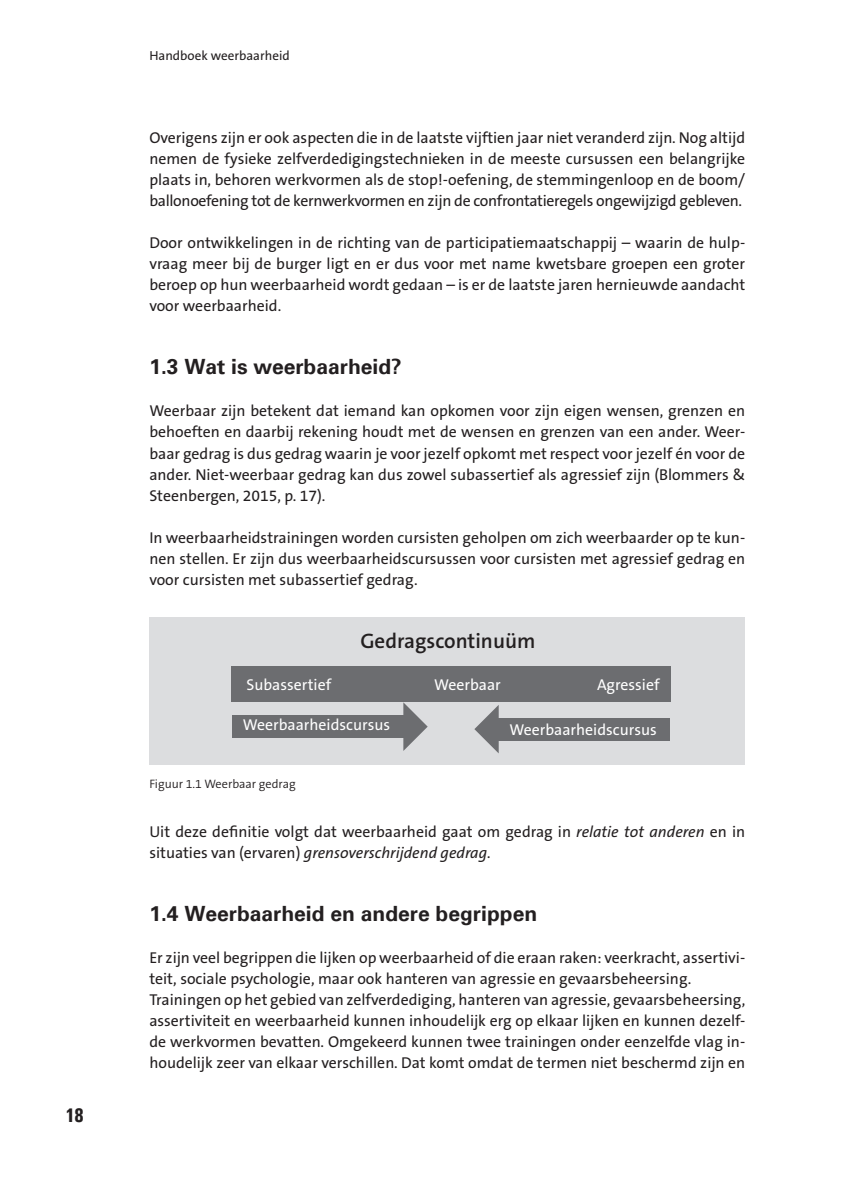
<style>
.page{position:relative;width:841px;height:1188px;background:#fff}
.page>*{position:absolute;margin:0;border:0;box-sizing:border-box;transform-origin:0 0}
._1_1_kopje{font:700 21px "Univers";color:#231f20}
.BrooD{font:600 21px "The Sans B W6";color:#231f20}
.t1{font:700 condensed 19.25px "Univers";color:#231f20}
.BrooD-2{font:15.75px/21px "The Sans B W5 Plain";color:#231f20;text-align:justify}
.BrooD-3{font:15.75px "The Sans B W5 Plain";color:#fff}
.t2{font:13.12px "The Sans B W5 Plain";color:#231f20}
.Tabel_1_1{font:300 12.25px "The Sans B W4";color:#231f20}
.s1{font-style:italic}
</style>
<div class="page">
<div style="left:149px;top:616px;width:595px;height:148px;background:#dcdddf"></div>
<svg style="left:403px;top:702px;width:24px;height:48px"></svg>
<div style="left:232px;top:714px;width:172px;height:23px;background:#6c6d70"></div>
<svg style="left:474px;top:705px;width:24px;height:48px"></svg>
<div style="left:497px;top:718px;width:172px;height:22px;background:#6c6d70"></div>
<div style="left:231px;top:666px;width:439px;height:36px;background:#6c6d70"></div>
<p class="t1" style="left:66px;top:1102px;width:19px">18</p>
<p class="t2" style="left:149px;top:48px;width:142px">Handboek weerbaarheid</p>
<p class="BrooD-2" style="left:149px;top:127px;width:597px">Overigens zijn er ook aspecten die in de laatste vijftien jaar niet veranderd zijn. Nog altijd nemen de fysieke zelfverdedigingstechnieken in de meeste cursussen een belangrijke plaats in, behoren werkvormen als de stop!-oefening, de stemmingenloop en de boom/ ballonoefening tot de kernwerkvormen en zijn de confrontatieregels ongewijzigd gebleven.</p>
<p class="BrooD-2" style="left:149px;top:232px;width:597px">Door ontwikkelingen in de richting van de participatiemaatschappij – waarin de hulp&shy;vraag meer bij de burger ligt en er dus voor met name kwetsbare groepen een groter beroep op hun weerbaarheid wordt gedaan – is er de laatste jaren hernieuwde aandacht voor weerbaarheid.</p>
<p class="_1_1_kopje" style="left:149px;top:354px;width:254px">1.3 Wat is weerbaarheid?</p>
<p class="BrooD-2" style="left:149px;top:400px;width:597px">Weerbaar zijn betekent dat iemand kan opkomen voor zijn eigen wensen, grenzen en behoeften en daarbij rekening houdt met de wensen en grenzen van een ander. Weer&shy;baar gedrag is dus gedrag waarin je voor jezelf opkomt met respect voor jezelf én voor de ander. Niet-weerbaar gedrag kan dus zowel subassertief als agressief zijn (Blommers &amp; Steenbergen, 2015, p. 17).</p>
<p class="BrooD-2" style="left:149px;top:526px;width:597px">In weerbaarheidstrainingen worden cursisten geholpen om zich weerbaarder op te kun&shy;nen stellen. Er zijn dus weerbaarheidscursussen voor cursisten met agressief gedrag en voor cursisten met subassertief gedrag.</p>
<p class="BrooD" style="left:360px;top:627px;width:176px">Gedragscontinuüm</p>
<p class="BrooD-3" style="left:246px;top:674px;width:86px">Subassertief</p>
<p class="BrooD-3" style="left:434px;top:674px;width:68px">Weerbaar</p>
<p class="BrooD-3" style="left:596px;top:674px;width:64px">Agressief</p>
<p class="BrooD-3" style="left:242px;top:714px;width:149px">Weerbaarheidscursus</p>
<p class="BrooD-3" style="left:509px;top:719px;width:149px">Weerbaarheidscursus</p>
<p class="Tabel_1_1" style="left:149px;top:776px;width:148px">Figuur 1.1 Weerbaar gedrag</p>
<p class="BrooD-2" style="left:149px;top:820px;width:597px">Uit deze definitie volgt dat weerbaarheid gaat om gedrag in <span class="s1">relatie tot anderen</span> en in situaties van (ervaren) <span class="s1">grensoverschrijdend gedrag.</span></p>
<p class="_1_1_kopje" style="left:149px;top:900px;width:389px">1.4 Weerbaarheid en andere begrippen</p>
<p class="BrooD-2" style="left:149px;top:946px;width:597px">Er zijn veel begrippen die lijken op weerbaarheid of die eraan raken: veerkracht, assertivi&shy;teit, sociale psychologie, maar ook hanteren van agressie en gevaarsbeheersing.</p>
<p class="BrooD-2" style="left:149px;top:988px;width:597px">Trainingen op het gebied van zelfverdediging, hanteren van agressie, gevaarsbeheersing, assertiviteit en weerbaarheid kunnen inhoudelijk erg op elkaar lijken en kunnen dezelf&shy;de werkvormen bevatten. Omgekeerd kunnen twee trainingen onder eenzelfde vlag in&shy;houdelijk zeer van elkaar verschillen. Dat komt omdat de termen niet beschermd zijn en</p>
</div>
